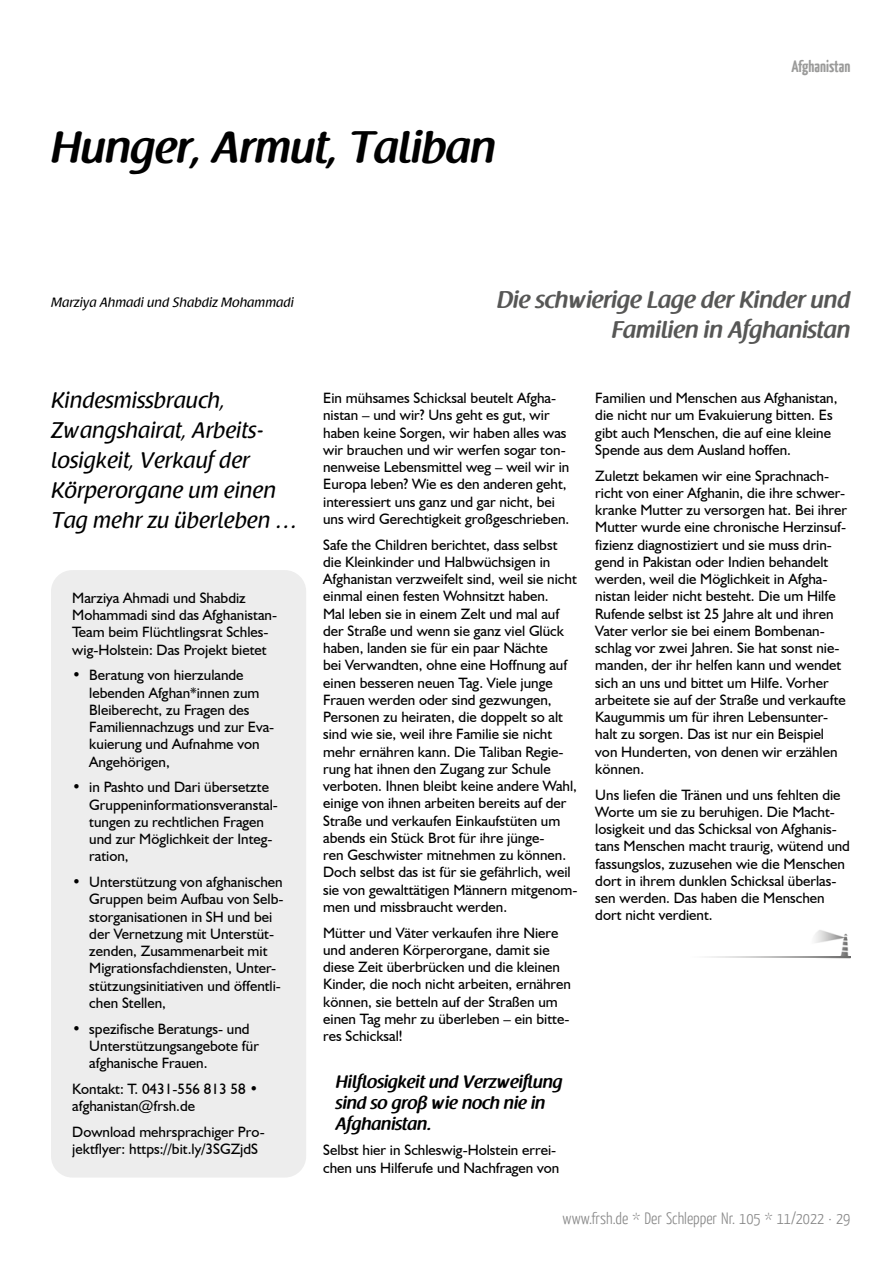
<style>
.page{position:relative;width:893px;height:1263px;background:#fff}
.page>*{position:absolute;margin:0;border:0;box-sizing:border-box;transform-origin:0 0}
.t1{font:600 45px "Raspoutine";color:#000}
.t2{font:600 24px/30px "Raspoutine";color:#575756;text-align:right}
.t3{font:22.5px/30px "Raspoutine Classic";color:#000}
.t4{font:600 18px/21px "Raspoutine";color:#000}
.t5{font:300 16.5px "Yanone Kaffeesatz";color:#878787}
.t6{font:700 16.5px "Yanone Kaffeesatz";color:#575756}
.t7{font:15px/17.2px "Humanist 521 BT";color:#000}
.t8{font:13.5px "Raspoutine Classic";color:#000}
</style>
<div class="page">
<img style="left:811px;top:930px;width:39px;height:29px">
<img style="left:709px;top:956px;width:141px;height:1px">
<div style="left:51px;top:570px;width:255px;height:607px;background:#ededed;border-radius:21px"></div>
<h1 class="t1" style="left:51px;top:122px;width:446px">Hunger, Armut, Taliban</h1>
<p class="t6" style="left:791px;top:55px;width:61px">Afghanistan</p>
<p class="t8" style="left:51px;top:295px;width:244px">Marziya Ahmadi und Shabdiz Mohammadi</p>
<h3 class="t3" style="left:51px;top:386px;width:249px">Kindesmissbrauch,<br>Zwangshairat, Arbeits&shy;losigkeit, Verkauf der<br>Körperorgane um einen<br>Tag mehr zu überleben …</h3>
<p class="t7" style="left:72px;top:589px;width:206px">Marziya Ahmadi und Shabdiz<br>Mohammadi sind das Afghanistan-<br>Team beim Flüchtlingsrat Schles&shy;wig-Holstein: Das Projekt bietet</p>
<p class="t7" style="left:89px;top:666px;width:186px;text-indent:-17px">• Beratung von hierzulande lebenden Afghan*innen zum<br>Bleiberecht, zu Fragen des<br>Familiennachzugs und zur Eva&shy;kuierung und Aufnahme von<br>Angehörigen,</p>
<p class="t7" style="left:89px;top:778px;width:190px;text-indent:-17px">• in Pashto und Dari übersetzte<br>Gruppeninformationsveranstal&shy;tungen zu rechtlichen Fragen und zur Möglichkeit der Integ&shy;ration,</p>
<p class="t7" style="left:89px;top:873px;width:196px;text-indent:-17px">• Unterstützung von afghanischen<br>Gruppen beim Aufbau von Selb&shy;storganisationen in SH und bei der Vernetzung mit Unterstüt&shy;zenden, Zusammenarbeit mit<br>Migrationsfachdiensten, Unter&shy;stützungsinitiativen und öffentli&shy;chen Stellen,</p>
<p class="t7" style="left:89px;top:1019px;width:171px;text-indent:-17px">• spezifische Beratungs- und<br>Unterstützungsangebote für afghanische Frauen.</p>
<p class="t7" style="left:72px;top:1080px;width:187px">Kontakt: T. 0431-556 813 58 • afghanistan@frsh.de</p>
<p class="t7" style="left:72px;top:1123px;width:194px">Download mehrsprachiger Pro&shy;jektflyer: https://bit.ly/3SGZjdS</p>
<h2 class="t2" style="left:497px;top:285px;width:355px">Die schwierige Lage der Kinder und<br>Familien in Afghanistan</h2>
<p class="t7" style="left:323px;top:389px;width:248px">Ein mühsames Schicksal beutelt Afgha&shy;nistan – und wir? Uns geht es gut, wir haben keine Sorgen, wir haben alles was wir brauchen und wir werfen sogar ton&shy;nenweise Lebensmittel weg – weil wir in Europa leben? Wie es den anderen geht, interessiert uns ganz und gar nicht, bei uns wird Gerechtigkeit großgeschrieben.</p>
<p class="t7" style="left:323px;top:536px;width:256px">Safe the Children berichtet, dass selbst die Kleinkinder und Halbwüchsigen in Afghanistan verzweifelt sind, weil sie nicht einmal einen festen Wohnsitzt haben.<br>Mal leben sie in einem Zelt und mal auf der Straße und wenn sie ganz viel Glück haben, landen sie für ein paar Nächte<br>bei Verwandten, ohne eine Hoffnung auf einen besseren neuen Tag. Viele junge Frauen werden oder sind gezwungen, Personen zu heiraten, die doppelt so alt sind wie sie, weil ihre Familie sie nicht mehr ernähren kann. Die Taliban Regie&shy;rung hat ihnen den Zugang zur Schule verboten. Ihnen bleibt keine andere Wahl, einige von ihnen arbeiten bereits auf der Straße und verkaufen Einkaufstüten um abends ein Stück Brot für ihre jünge-<br>ren Geschwister mitnehmen zu können.<br>Doch selbst das ist für sie gefährlich, weil sie von gewalttätigen Männern mitgenom&shy;men und missbraucht werden.</p>
<p class="t7" style="left:323px;top:924px;width:249px">Mütter und Väter verkaufen ihre Niere und anderen Körperorgane, damit sie diese Zeit überbrücken und die kleinen Kinder, die noch nicht arbeiten, ernähren können, sie betteln auf der Straßen um einen Tag mehr zu überleben – ein bitte&shy;res Schicksal!</p>
<p class="t4" style="left:336px;top:1071px;width:228px">Hilflosigkeit und Verzweiflung sind so groß wie noch nie in<br>Afghanistan.</p>
<p class="t7" style="left:323px;top:1141px;width:238px">Selbst hier in Schleswig-Holstein errei&shy;chen uns Hilferufe und Nachfragen von</p>
<p class="t7" style="left:595px;top:389px;width:244px">Familien und Menschen aus Afghanistan, die nicht nur um Evakuierung bitten. Es gibt auch Menschen, die auf eine kleine Spende aus dem Ausland hoffen.</p>
<p class="t7" style="left:595px;top:467px;width:253px">Zuletzt bekamen wir eine Sprachnach&shy;richt von einer Afghanin, die ihre schwer&shy;kranke Mutter zu versorgen hat. Bei ihrer Mutter wurde eine chronische Herzinsuf&shy;fizienz diagnostiziert und sie muss drin&shy;gend in Pakistan oder Indien behandelt werden, weil die Möglichkeit in Afgha&shy;nistan leider nicht besteht. Die um Hilfe Rufende selbst ist 25 Jahre alt und ihren Vater verlor sie bei einem Bombenan&shy;schlag vor zwei Jahren. Sie hat sonst nie&shy;manden, der ihr helfen kann und wendet sich an uns und bittet um Hilfe. Vorher arbeitete sie auf der Straße und verkaufte Kaugummis um für ihren Lebensunter&shy;halt zu sorgen. Das ist nur ein Beispiel von Hunderten, von denen wir erzählen können.</p>
<p class="t7" style="left:595px;top:786px;width:256px">Uns liefen die Tränen und uns fehlten die Worte um sie zu beruhigen. Die Macht&shy;losigkeit und das Schicksal von Afghanis&shy;tans Menschen macht traurig, wütend und fassungslos, zuzusehen wie die Menschen dort in ihrem dunklen Schicksal überlas&shy;sen werden. Das haben die Menschen dort nicht verdient.</p>
<p class="t5" style="left:563px;top:1208px;width:289px">www.frsh.de * Der Schlepper Nr. 105 * 11/2022 · 29</p>
</div>
